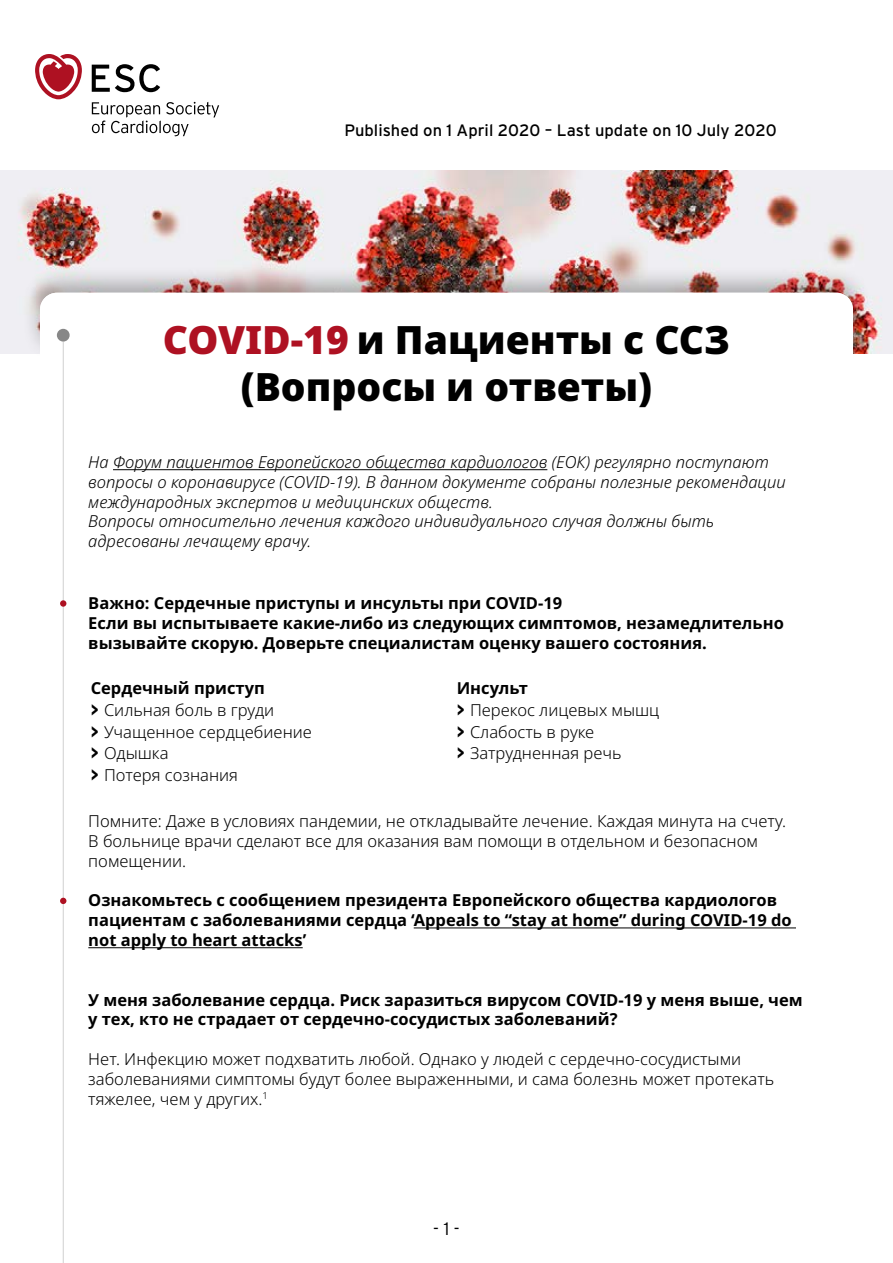
<style>
.page{position:relative;width:893px;height:1263px;background:#fff}
.page>*{position:absolute;margin:0;border:0;box-sizing:border-box;transform-origin:0 0}
.t1{font:900 39px/46.8px "Noto Sans";color:#000;text-align:center}
.t2{font:300 18px "Interstate";color:#000}
.t3{font:300 16.5px/21.6px "Noto Sans";color:#000}
.t4{font:700 16.5px/19.8px "Noto Sans";color:#000}
.t5{font:italic 300 16.5px/19.8px "Noto Sans";color:#000}
.t6{font:16.5px "Interstate";color:#000}
.s1{color:#ae1122}
.s2{font-weight:700}
.s3{font-family:"Interstate";font-weight:700;font-size:18px}
</style>
<div class="page">
<img style="left:0;top:170px;width:893px;height:184px">
<div style="left:21px;top:265px;width:851px;height:99px;background:#000;opacity:.3"></div>
<svg style="left:35px;top:54px;width:47px;height:45px"></svg>
<svg style="left:92px;top:64px;width:68px;height:28px"></svg>
<svg style="left:92px;top:102px;width:127px;height:34px"></svg>
<div style="left:40px;top:293px;width:813px;height:92px;background:#fff;border-radius:17px"></div>
<hr style="left:113px;top:469px;width:434px;height:1px;background:#000">
<hr style="left:414px;top:927px;width:382px;height:1px;background:#000">
<hr style="left:88px;top:947px;width:215px;height:1px;background:#000">
<hr style="left:63px;top:342px;width:1px;height:921px;background:#d0d0d0">
<div style="left:57px;top:329px;width:13px;height:13px;background:#878787;border-radius:50%"></div>
<div style="left:60px;top:600px;width:6px;height:7px;background:#ae1122;border-radius:50%"></div>
<svg style="left:60px;top:898px;width:6px;height:6px"></svg>
<p class="t6" style="left:344px;top:121px;width:434px">Published on 1 April 2020 – Last update on 10 July 2020</p>
<h1 class="t1" style="left:163px;top:317px;width:569px"><span class="s1">COVID-19</span> и Пациенты с ССЗ (Вопросы и ответы)</h1>
<p class="t5" style="left:88px;top:452px;width:699px">На Форум пациентов Европейского общества кардиологов (ЕОК) регулярно поступают вопросы о коронавирусе (COVID-19). В данном документе собраны полезные рекомендации международных экспертов и медицинских обществ.<br>Вопросы относительно лечения каждого индивидуального случая должны быть адресованы лечащему врачу.</p>
<p class="t4" style="left:88px;top:594px;width:697px">Важно: Сердечные приступы и инсульты при COVID-19<br>Если вы испытываете какие-либо из следующих симптомов, незамедлительно вызывайте скорую. Доверьте специалистам оценку вашего состояния.</p>
<p class="t3" style="left:91px;top:678px;width:223px"><span class="s2">Сердечный приступ<br></span><span class="s3">&gt;</span> Сильная боль в груди<br><span class="s3">&gt;</span> Учащенное сердцебиение <span class="s3">&gt;</span> Одышка<br><span class="s3">&gt;</span> Потеря сознания</p>
<p class="t3" style="left:457px;top:678px;width:204px"><span class="s2">Инсульт<br></span><span class="s3">&gt;</span> Перекос лицевых мышц <span class="s3">&gt;</span> Слабость в руке<br><span class="s3">&gt;</span> Затрудненная речь</p>
<p class="t3" style="left:88px;top:812px;width:699px;line-height:19.8px">Помните: Даже в условиях пандемии, не откладывайте лечение. Каждая минута на счету.<br>В больнице врачи сделают все для оказания вам помощи в отдельном и безопасном помещении.</p>
<p class="t4" style="left:88px;top:891px;width:705px">Ознакомьтесь с сообщением президента Европейского общества кардиологов пациентам с заболеваниями сердца ‘Appeals to “stay at home” during COVID-19 do not apply to heart attacks’</p>
<p class="t4" style="left:88px;top:990px;width:716px">У меня заболевание сердца. Риск заразиться вирусом COVID-19 у меня выше, чем у тех, кто не страдает от сердечно-сосудистых заболеваний?</p>
<p class="t3" style="left:88px;top:1049px;width:688px;line-height:19.8px">Нет. Инфекцию может подхватить любой. Однако у людей с сердечно-сосудистыми заболеваниями симптомы будут более выраженными, и сама болезнь может протекать тяжелее, чем у других.<sup>1</sup></p>
<p class="t2" style="left:433px;top:1218px;width:28px">- 1 -</p>
</div>
